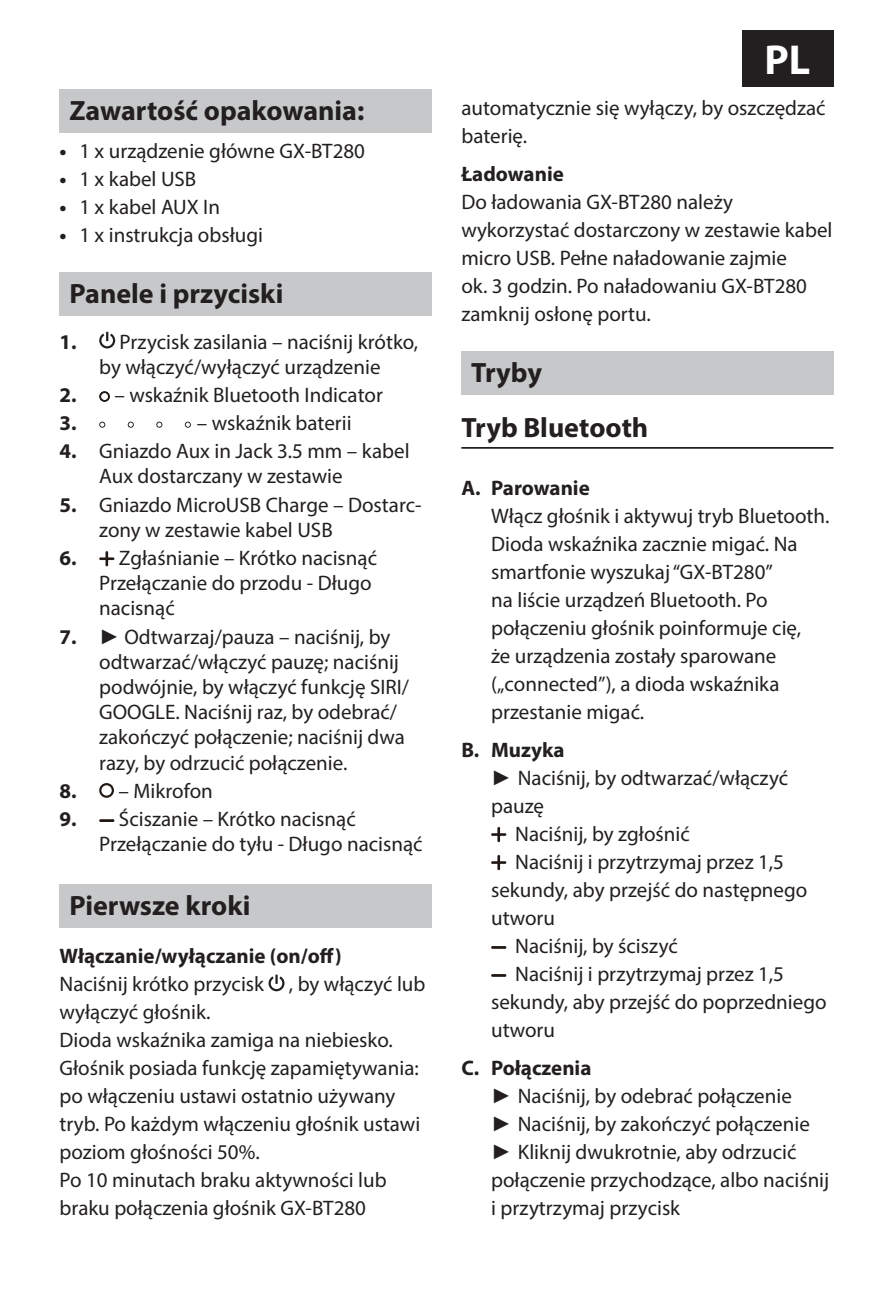
<style>
.page{position:relative;width:893px;height:1290px;background:#fff}
.page>*{position:absolute;margin:0;border:0;box-sizing:border-box;transform-origin:0 0}
.t1{font:700 42px "Myriad Pro";color:#fff}
.t2{font:700 28px/54.9px "Myriad Pro";color:#231f20}
.t3{font:21px/28px "Myriad Pro";color:#231f20}
.t4{font:700 21px "Myriad Pro";color:#231f20}
.s1{font-weight:700}
.s2{font-family:"Arial"}
</style>
<div class="page">
<div style="left:741px;top:30px;width:92px;height:56px;background:#231f20"></div>
<div style="left:60px;top:89px;width:372px;height:44px;background:#c7c8ca"></div>
<div style="left:60px;top:272px;width:372px;height:44px;background:#c7c8ca"></div>
<div style="left:60px;top:884px;width:372px;height:44px;background:#c7c8ca"></div>
<svg style="left:99px;top:332px;width:16px;height:16px"></svg>
<svg style="left:99px;top:391px;width:11px;height:11px"></svg>
<svg style="left:100px;top:392px;width:10px;height:9px"></svg>
<div style="left:101px;top:393px;width:7px;height:7px;background:#fff;border-radius:50%"></div>
<svg style="left:128px;top:422px;width:6px;height:6px"></svg>
<svg style="left:156px;top:422px;width:6px;height:6px"></svg>
<svg style="left:99px;top:422px;width:6px;height:6px"></svg>
<svg style="left:185px;top:422px;width:6px;height:6px"></svg>
<svg style="left:99px;top:551px;width:15px;height:15px"></svg>
<svg style="left:99px;top:783px;width:15px;height:15px"></svg>
<hr style="left:99px;top:819px;width:15px;height:3px;background:#221914">
<svg style="left:269px;top:974px;width:15px;height:17px"></svg>
<div style="left:461px;top:351px;width:372px;height:44px;background:#c7c8ca"></div>
<hr style="left:461px;top:447px;width:372px;height:2px;background:#231f20">
<svg style="left:491px;top:827px;width:15px;height:15px"></svg>
<svg style="left:491px;top:855px;width:15px;height:15px"></svg>
<hr style="left:491px;top:946px;width:15px;height:3px;background:#221914">
<hr style="left:491px;top:974px;width:15px;height:3px;background:#221914">
<h2 class="t2" style="left:69px;top:86px;width:296px">Zawartość opakowania:</h2>
<p class="t3" style="left:60px;top:139px;width:307px"><span class="s1">•</span> 1 x urządzenie główne GX-BT280</p>
<p class="t3" style="left:60px;top:167px;width:138px"><span class="s1">•</span> 1 x kabel USB</p>
<p class="t3" style="left:60px;top:195px;width:162px"><span class="s1">•</span> 1 x kabel AUX In</p>
<p class="t3" style="left:60px;top:223px;width:205px"><span class="s1">•</span> 1 x instrukcja obsługi</p>
<h2 class="t2" style="left:69px;top:269px;width:215px">Panele i przyciski</h2>
<p class="t3" style="left:60px;top:330px;width:360px;line-height:25.2px;text-align:center"><span class="s1">1.</span> Przycisk zasilania – naciśnij krótko, by włączyć/wyłączyć urządzenie</p>
<p class="t3" style="left:60px;top:382px;width:325px"><span class="s1">2.</span> – wskaźnik Bluetooth Indicator<br><span class="s1">3.</span></p>
<p class="t3" style="left:197px;top:411px;width:156px">– wskaźnik baterii</p>
<p class="t3" style="left:99px;top:440px;width:312px;line-height:25.2px;text-indent:-40px"><span class="s1">4.</span> Gniazdo Aux in Jack 3.5 mm – kabel<br>Aux dostarczany w zestawie</p>
<p class="t3" style="left:99px;top:494px;width:324px;line-height:25.2px;text-indent:-40px"><span class="s1">5.</span> Gniazdo MicroUSB Charge – Dostarc&shy;zony w zestawie kabel USB</p>
<p class="t3" style="left:99px;top:547px;width:279px;line-height:25.2px;text-indent:-40px"><span class="s1">6.</span> Zgłaśnianie – Krótko nacisnąć<br>Przełączanie do przodu - Długo nacisnąć</p>
<p class="t3" style="left:99px;top:625px;width:311px;line-height:25.2px;text-indent:-40px"><span class="s1">7.</span> <span class="s2">►</span> Odtwarzaj/pauza – naciśnij, by odtwarzać/włączyć pauzę; naciśnij podwójnie, by włączyć funkcję SIRI/ GOOGLE. Naciśnij raz, by odebrać/ zakończyć połączenie; naciśnij dwa razy, by odrzucić połączenie.</p>
<p class="t3" style="left:60px;top:778px;width:155px"><span class="s1">8.</span> – Mikrofon</p>
<p class="t3" style="left:99px;top:808px;width:325px;line-height:25.2px;text-indent:-40px"><span class="s1">9.</span> Ściszanie – Krótko nacisnąć<br>Przełączanie do tyłu - Długo nacisnąć</p>
<h2 class="t2" style="left:69px;top:881px;width:183px">Pierwsze kroki</h2>
<p class="t4" style="left:60px;top:948px;width:284px">Włączanie/wyłączanie (on/off)</p>
<p class="t3" style="left:60px;top:972px;width:367px">Naciśnij krótko przycisk , by włączyć lub wyłączyć głośnik.<br>Dioda wskaźnika zamiga na niebiesko.<br>Głośnik posiada funkcję zapamiętywania: po włączeniu ustawi ostatnio używany tryb. Po każdym włączeniu głośnik ustawi poziom głośności 50%.<br>Po 10 minutach braku aktywności lub braku połączenia głośnik GX-BT280</p>
<h1 class="t1" style="left:765px;top:44px;width:47px">PL</h1>
<p class="t3" style="left:461px;top:96px;width:366px">automatycznie się wyłączy, by oszczędzać baterię.</p>
<p class="t4" style="left:461px;top:166px;width:104px">Ładowanie</p>
<p class="t3" style="left:461px;top:189px;width:373px">Do ładowania GX-BT280 należy wykorzystać dostarczony w zestawie kabel micro USB. Pełne naładowanie zajmie<br>ok. 3 godzin. Po naładowaniu GX-BT280 zamknij osłonę portu.</p>
<h2 class="t2" style="left:461px;top:348px;width:188px;text-indent:10px">Tryby<br>Tryb Bluetooth</h2>
<p class="t4" style="left:461px;top:480px;width:130px">A. Parowanie</p>
<p class="t3" style="left:491px;top:503px;width:340px">Włącz głośnik i aktywuj tryb Bluetooth.<br>Dioda wskaźnika zacznie migać. Na smartfonie wyszukaj “GX-BT280”<br>na liście urządzeń Bluetooth. Po połączeniu głośnik poinformuje cię,<br>że urządzenia zostały sparowane („connected”), a dioda wskaźnika przestanie migać.</p>
<p class="t4" style="left:461px;top:742px;width:105px">B. Muzyka</p>
<p class="t3" style="left:491px;top:765px;width:299px"><span class="s2">►</span> Naciśnij, by odtwarzać/włączyć</p>
<p class="t3" style="left:491px;top:793px;width:55px">pauzę</p>
<p class="t3" style="left:515px;top:821px;width:176px">Naciśnij, by zgłośnić</p>
<p class="t3" style="left:515px;top:849px;width:270px">Naciśnij i przytrzymaj przez 1,5</p>
<p class="t3" style="left:491px;top:877px;width:318px">sekundy, aby przejść do następnego</p>
<p class="t3" style="left:491px;top:905px;width:65px">utworu</p>
<p class="t3" style="left:515px;top:933px;width:164px">Naciśnij, by ściszyć</p>
<p class="t3" style="left:515px;top:961px;width:270px">Naciśnij i przytrzymaj przez 1,5</p>
<p class="t3" style="left:491px;top:989px;width:337px">sekundy, aby przejść do poprzedniego</p>
<p class="t3" style="left:491px;top:1017px;width:65px">utworu</p>
<p class="t3" style="left:491px;top:1055px;width:340px;text-indent:-30px"><span class="s1">C. Połączenia<br></span><span class="s2">►</span> Naciśnij, by odebrać połączenie<br><span class="s2">►</span> Naciśnij, by zakończyć połączenie <span class="s2">►</span> Kliknij dwukrotnie, aby odrzucić połączenie przychodzące, albo naciśnij i przytrzymaj przycisk</p>
</div>
